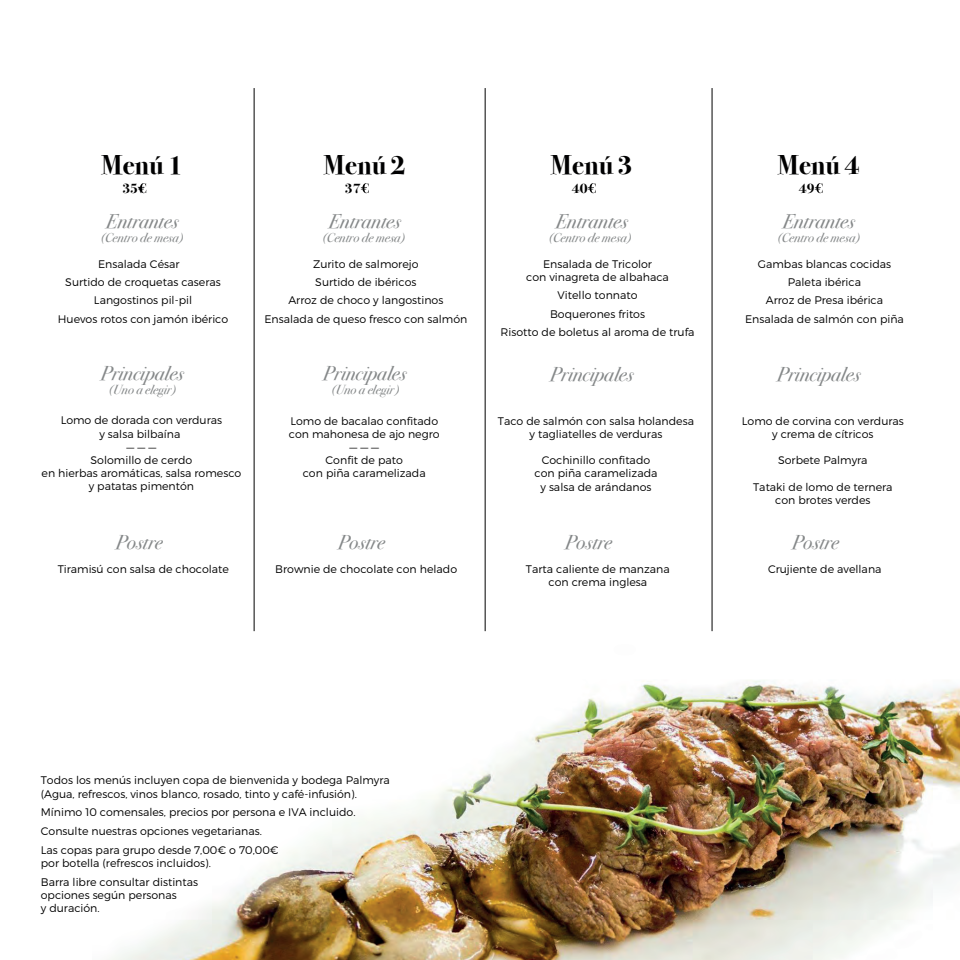
<style>
.page{position:relative;width:960px;height:960px;background:#fff}
.page>*{position:absolute;margin:0;border:0;box-sizing:border-box;transform-origin:0 0}
.t1{font:700 27px "Bodoni Svty Two ITCTT";color:#000001}
.t2{font:italic 20px "Bodoni Svty Two ITCTT";color:#858889}
.t3{font:700 14px "Bodoni Svty Two ITCTT";color:#000001}
.t4{font:italic 13px "Bodoni Svty Two ITCTT";color:#858889}
.t5{font:300 11px/13.2px "Montserrat";color:#000001;text-align:center}
</style>
<div class="page">
<img style="left:111px;top:320px;width:849px;height:640px">
<svg style="left:138px;top:183px;width:8px;height:10px"></svg>
<hr style="left:254px;top:88px;width:1px;height:543px;background:#000001">
<hr style="left:485px;top:88px;width:1px;height:543px;background:#000001">
<svg style="left:361px;top:183px;width:8px;height:10px"></svg>
<svg style="left:588px;top:183px;width:8px;height:10px"></svg>
<hr style="left:712px;top:88px;width:1px;height:543px;background:#000001">
<svg style="left:815px;top:183px;width:8px;height:10px"></svg>
<h1 class="t1" style="left:101px;top:142px;width:83px">Menú 1</h1>
<h1 class="t1" style="left:324px;top:142px;width:83px">Menú 2</h1>
<h1 class="t1" style="left:551px;top:142px;width:83px">Menú 3</h1>
<h1 class="t1" style="left:778px;top:142px;width:83px">Menú 4</h1>
<p class="t3" style="left:122px;top:177px;width:23px">35v</p>
<p class="t3" style="left:345px;top:177px;width:17px">37</p>
<p class="t3" style="left:572px;top:177px;width:17px">40</p>
<p class="t3" style="left:799px;top:177px;width:17px">49</p>
<h2 class="t2" style="left:106px;top:203px;width:74px">Entrantes</h2>
<h2 class="t2" style="left:328px;top:203px;width:74px">Entrantes</h2>
<h2 class="t2" style="left:555px;top:203px;width:74px">Entrantes</h2>
<h2 class="t2" style="left:782px;top:203px;width:74px">Entrantes</h2>
<p class="t4" style="left:101px;top:227px;width:84px">(Centro de mesa)</p>
<p class="t4" style="left:323px;top:227px;width:84px">(Centro de mesa)</p>
<p class="t4" style="left:549px;top:227px;width:84px">(Centro de mesa)</p>
<p class="t4" style="left:778px;top:227px;width:84px">(Centro de mesa)</p>
<p class="t5" style="left:98px;top:257px;width:83px">Ensalada César</p>
<p class="t5" style="left:65px;top:276px;width:157px">Surtido de croquetas caseras</p>
<p class="t5" style="left:94px;top:294px;width:100px">Langostinos pil-pil</p>
<p class="t5" style="left:58px;top:312px;width:172px">Huevos rotos con jamón ibérico</p>
<p class="t5" style="left:264px;top:255px;width:204px;line-height:18.2px">Zurito de salmorejo<br>Surtido de ibéricos<br>Arroz de choco y langostinos<br>Ensalada de queso fresco con salmón</p>
<p class="t5" style="left:526px;top:257px;width:144px">Ensalada de Tricolor<br>con vinagreta de albahaca</p>
<p class="t5" style="left:501px;top:286px;width:196px;line-height:18.2px">Vitello tonnato<br>Boquerones fritos<br>Risotto de boletus al aroma de trufa</p>
<p class="t5" style="left:745px;top:255px;width:160px;line-height:18.2px">Gambas blancas cocidas<br>Paleta ibérica<br>Arroz de Presa ibérica<br>Ensalada de salmón con piña</p>
<h2 class="t2" style="left:100px;top:356px;width:85px">Principales</h2>
<p class="t4" style="left:109px;top:379px;width:68px">(Uno a elegir)</p>
<h2 class="t2" style="left:323px;top:356px;width:85px">Principales</h2>
<p class="t4" style="left:331px;top:379px;width:69px">(Uno a elegir)</p>
<h2 class="t2" style="left:550px;top:356px;width:85px">Principales</h2>
<h2 class="t2" style="left:777px;top:356px;width:85px">Principales</h2>
<p class="t5" style="left:61px;top:414px;width:163px">Lomo de dorada con verduras y salsa bilbaína</p>
<p class="t5" style="left:42px;top:440px;width:201px">— — —<br>Solomillo de cerdo<br>en hierbas aromáticas, salsa romesco y patatas pimentón</p>
<p class="t5" style="left:289px;top:414px;width:152px;text-align:left">Lomo de bacalao confitado con mahonesa de ajo negro</p>
<p class="t5" style="left:303px;top:440px;width:125px">— — —<br>Confit de pato<br>con piña caramelizada</p>
<p class="t5" style="left:498px;top:414px;width:198px">Taco de salmón con salsa holandesa y tagliatelles de verduras</p>
<p class="t5" style="left:534px;top:453px;width:125px">Cochinillo confitado con piña caramelizada y salsa de arándanos</p>
<p class="t5" style="left:742px;top:414px;width:164px">Lomo de corvina con verduras y crema de cítricos</p>
<p class="t5" style="left:778px;top:453px;width:91px">Sorbete Palmyra</p>
<p class="t5" style="left:753px;top:480px;width:141px">Tataki de lomo de ternera con brotes verdes</p>
<h2 class="t2" style="left:115px;top:524px;width:48px">Postre</h2>
<h2 class="t2" style="left:338px;top:524px;width:48px">Postre</h2>
<h2 class="t2" style="left:565px;top:524px;width:48px">Postre</h2>
<h2 class="t2" style="left:792px;top:524px;width:48px">Postre</h2>
<p class="t5" style="left:58px;top:562px;width:173px">Tiramisú con salsa de chocolate</p>
<p class="t5" style="left:275px;top:562px;width:183px">Brownie de chocolate con helado</p>
<p class="t5" style="left:526px;top:562px;width:145px">Tarta caliente de manzana con crema inglesa</p>
<p class="t5" style="left:768px;top:562px;width:115px">Crujiente de avellana</p>
<p class="t5" style="left:41px;top:774px;width:351px;text-align:left">Todos los menús incluyen copa de bienvenida y bodega Palmyra (Agua, refrescos, vinos blanco, rosado, tinto y café-infusión).</p>
<p class="t5" style="left:41px;top:803px;width:316px;line-height:18.7px;text-align:left">Mínimo 10 comensales, precios por persona e IVA incluido.<br>Consulte nuestras opciones vegetarianas.<br>Las copas para grupo desde 7,00€ o 70,00€</p>
<p class="t5" style="left:41px;top:853px;width:172px;line-height:18.7px;text-align:left">por botella (refrescos incluidos).<br>Barra libre consultar distintas</p>
<p class="t5" style="left:41px;top:888px;width:137px;text-align:left">opciones según personas y duración.</p>
</div>
